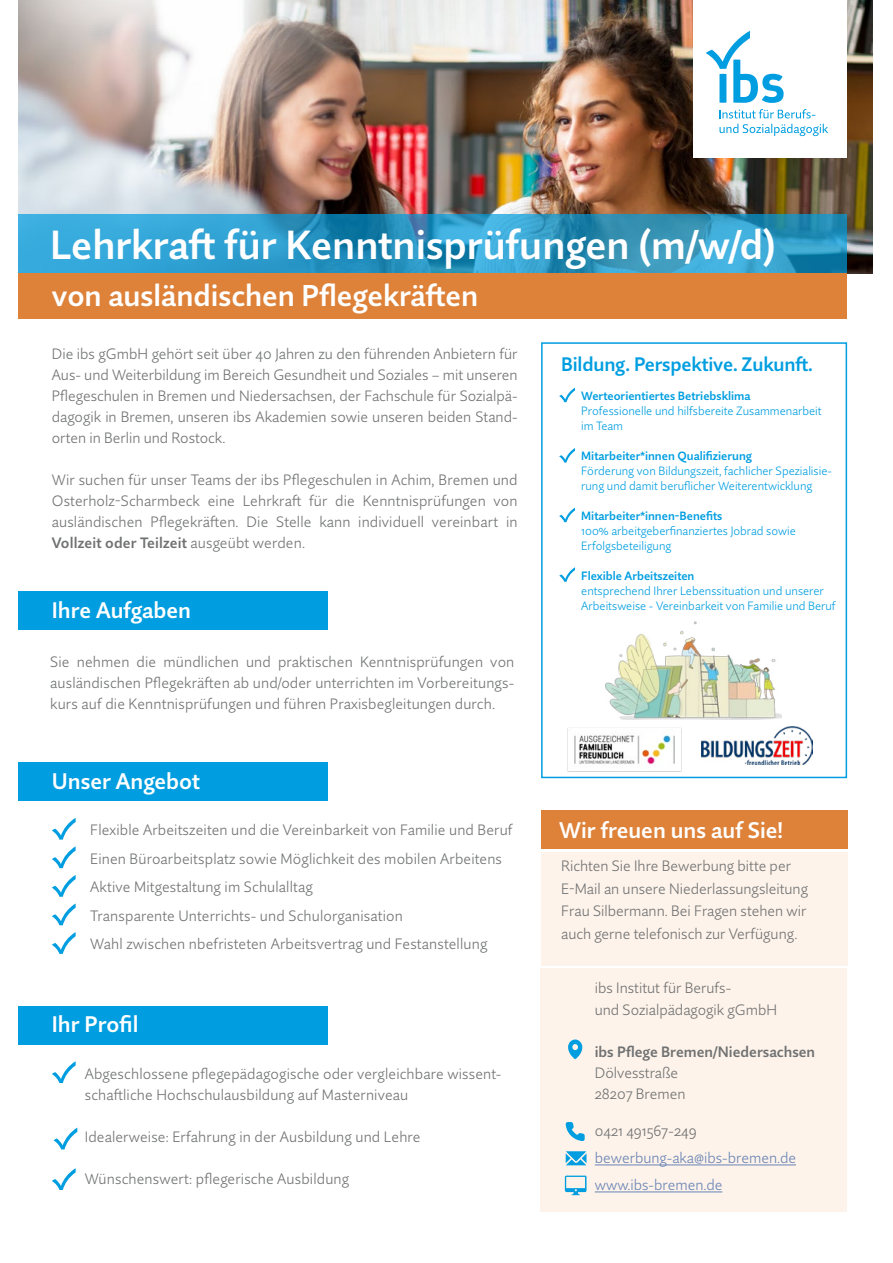
<style>
.page{position:relative;width:893px;height:1263px;background:#fff}
.page>*{position:absolute;margin:0;border:0;box-sizing:border-box;transform-origin:0 0}
.t1{font:600 40.5px "Quire Sans Pro";color:#fff}
.t2{font:600 30px "Quire Sans Pro";color:#fff}
.t3{font:600 22.5px "Quire Sans Pro";color:#fff}
.t4{font:600 19.5px "Quire Sans Pro";letter-spacing:-.01em;color:#009ee0}
.t5{font:300 15px/21px "Quire Sans Pro";letter-spacing:.01em;color:#707172}
.t6{font:300 15px/27px "Quire Sans Pro";color:#6984b5}
.t7{font:600 15px "Quire Sans Pro";color:#707172}
.t8{font:300 12px/15px "Quire Sans Pro";color:#009ee0}
.t9{font:600 12px "Quire Sans Pro";color:#009ee0}
.s1{font-weight:600}
</style>
<div class="page">
<img style="left:19px;top:0;width:853px;height:273px">
<div style="left:19px;top:273px;width:828px;height:46px;background:#de823a"></div>
<svg style="left:19px;top:214px;width:828px;height:59px;background:#2f9ac6"></svg>
<div style="left:693px;top:0;width:154px;height:158px;background:#fff"></div>
<div style="left:541px;top:810px;width:306px;height:39px;background:#de823a"></div>
<div style="left:541px;top:852px;width:306px;height:113px;background:#fdf3ea"></div>
<div style="left:540px;top:968px;width:306px;height:244px;background:#fdf3ea"></div>
<hr style="left:595px;top:1164px;width:201px;height:1px;background:#6984b5">
<hr style="left:595px;top:1191px;width:127px;height:1px;background:#6984b5">
<svg style="left:568px;top:1039px;width:14px;height:20px"></svg>
<svg style="left:52px;top:818px;width:24px;height:22px"></svg>
<svg style="left:52px;top:1061px;width:24px;height:22px"></svg>
<svg style="left:52px;top:1168px;width:24px;height:22px"></svg>
<svg style="left:52px;top:846px;width:24px;height:22px"></svg>
<svg style="left:52px;top:903px;width:24px;height:22px"></svg>
<svg style="left:52px;top:932px;width:24px;height:22px"></svg>
<svg style="left:52px;top:875px;width:24px;height:22px"></svg>
<div style="left:19px;top:592px;width:309px;height:38px;background:#009ee0"></div>
<div style="left:19px;top:763px;width:309px;height:38px;background:#009ee0"></div>
<div style="left:19px;top:1006px;width:309px;height:38px;background:#009ee0"></div>
<svg style="left:54px;top:1128px;width:23px;height:21px"></svg>
<svg style="left:566px;top:1151px;width:20px;height:14px"></svg>
<svg style="left:566px;top:1122px;width:19px;height:19px"></svg>
<svg style="left:565px;top:1175px;width:21px;height:20px"></svg>
<svg style="left:719px;top:124px;width:109px;height:12px"></svg>
<svg style="left:719px;top:109px;width:96px;height:9px"></svg>
<svg style="left:706px;top:31px;width:78px;height:72px"></svg>
<div style="left:541px;top:342px;width:306px;height:436px;border:2px solid #009ee0"></div>
<svg style="left:559px;top:388px;width:16px;height:14px"></svg>
<svg style="left:559px;top:448px;width:16px;height:15px"></svg>
<svg style="left:559px;top:508px;width:16px;height:14px"></svg>
<svg style="left:559px;top:567px;width:16px;height:15px"></svg>
<img style="left:605px;top:621px;width:176px;height:99px">
<img style="left:567px;top:728px;width:115px;height:44px">
<img style="left:702px;top:726px;width:110px;height:38px">
<h1 class="t1" style="left:50px;top:219px;width:727px">Lehrkraft für Kenntnisprüfungen (m/w/d)</h1>
<h2 class="t2" style="left:52px;top:277px;width:428px">von ausländischen Pflegekräften</h2>
<p class="t5" style="left:52px;top:343px;width:467px;text-align:justify">Die ibs gGmbH gehört seit über 40 Jahren zu den führenden Anbietern für Aus- und Weiterbildung im Bereich Gesundheit und Soziales – mit unseren Pflegeschulen in Bremen und Niedersachsen, der Fachschule für Sozialpä&shy;dagogik in Bremen, unseren ibs Akademien sowie unseren beiden Stand&shy;orten in Berlin und Rostock.</p>
<p class="t5" style="left:52px;top:469px;width:467px;text-align:justify">Wir suchen für unser Teams der ibs Pflegeschulen in Achim, Bremen und Osterholz-Scharmbeck eine Lehrkraft für die Kenntnisprüfungen von ausländischen Pflegekräften. Die Stelle kann individuell vereinbart in <span class="s1">Vollzeit oder Teilzeit</span> ausgeübt werden.</p>
<h3 class="t3" style="left:52px;top:596px;width:141px">Ihre Aufgaben</h3>
<p class="t5" style="left:50px;top:651px;width:466px;text-align:justify">Sie nehmen die mündlichen und praktischen Kenntnisprüfungen von ausländischen Pflegekräften ab und/oder unterrichten im Vorbereitungs&shy;kurs auf die Kenntnisprüfungen und führen Praxisbegleitungen durch.</p>
<h3 class="t3" style="left:52px;top:767px;width:150px">Unser Angebot</h3>
<p class="t5" style="left:90px;top:815px;width:424px;line-height:28.5px">Flexible Arbeitszeiten und die Vereinbarkeit von Familie und Beruf Einen Büroarbeitsplatz sowie Möglichkeit des mobilen Arbeitens Aktive Mitgestaltung im Schulalltag<br>Transparente Unterrichts- und Schulorganisation<br>Wahl zwischen nbefristeten Arbeitsvertrag und Festanstellung</p>
<h3 class="t3" style="left:52px;top:1010px;width:88px">Ihr Profil</h3>
<p class="t5" style="left:85px;top:1062px;width:418px">Abgeschlossene pflegepädagogische oder vergleichbare wissent&shy;schaftliche Hochschulausbildung auf Masterniveau</p>
<p class="t5" style="left:85px;top:1125px;width:337px">Idealerweise: Erfahrung in der Ausbildung und Lehre</p>
<p class="t5" style="left:85px;top:1167px;width:266px">Wünschenswert: pflegerische Ausbildung</p>
<h3 class="t4" style="left:561px;top:352px;width:253px">Bildung. Perspektive. Zukunft.</h3>
<p class="t9" style="left:581px;top:388px;width:171px">Werteorientiertes Betriebsklima</p>
<p class="t8" style="left:581px;top:403px;width:242px">Professionelle und hilfsbereite Zusammenarbeit im Team</p>
<p class="t9" style="left:581px;top:448px;width:172px">Mitarbeiter*innen Qualifizierung</p>
<p class="t8" style="left:581px;top:463px;width:252px">Förderung von Bildungszeit, fachlicher Spezialisie&shy;rung und damit beruflicher Weiterentwicklung</p>
<p class="t9" style="left:581px;top:508px;width:143px">Mitarbeiter*innen-Benefits</p>
<p class="t8" style="left:581px;top:523px;width:216px">100% arbeitgeberfinanziertes Jobrad sowie<br>Erfolgsbeteiligung</p>
<p class="t9" style="left:581px;top:568px;width:115px">Flexible Arbeitszeiten</p>
<p class="t8" style="left:581px;top:583px;width:256px">entsprechend Ihrer Lebenssituation und unserer<br>Arbeitsweise - Vereinbarkeit von Familie und Beruf</p>
<h3 class="t3" style="left:559px;top:816px;width:225px">Wir freuen uns auf Sie!</h3>
<p class="t5" style="left:561px;top:855px;width:248px;line-height:22.5px">Richten Sie Ihre Bewerbung bitte per E-Mail an unsere Niederlassungsleitung Frau Silbermann. Bei Fragen stehen wir auch gerne telefonisch zur Verfügung.</p>
<p class="t5" style="left:595px;top:976px;width:184px;line-height:22px">ibs Institut für Berufs-<br>und Sozialpädagogik gGmbH</p>
<p class="t7" style="left:595px;top:1042px;width:222px">ibs Pflege Bremen/Niedersachsen</p>
<p class="t5" style="left:595px;top:1062px;width:92px">Dölvesstraße<br>28207 Bremen</p>
<p class="t5" style="left:595px;top:1120px;width:103px">0421 491567-249</p>
<p class="t6" style="left:595px;top:1144px;width:203px">bewerbung-aka@ibs-bremen.de www.ibs-bremen.de</p>
</div>
